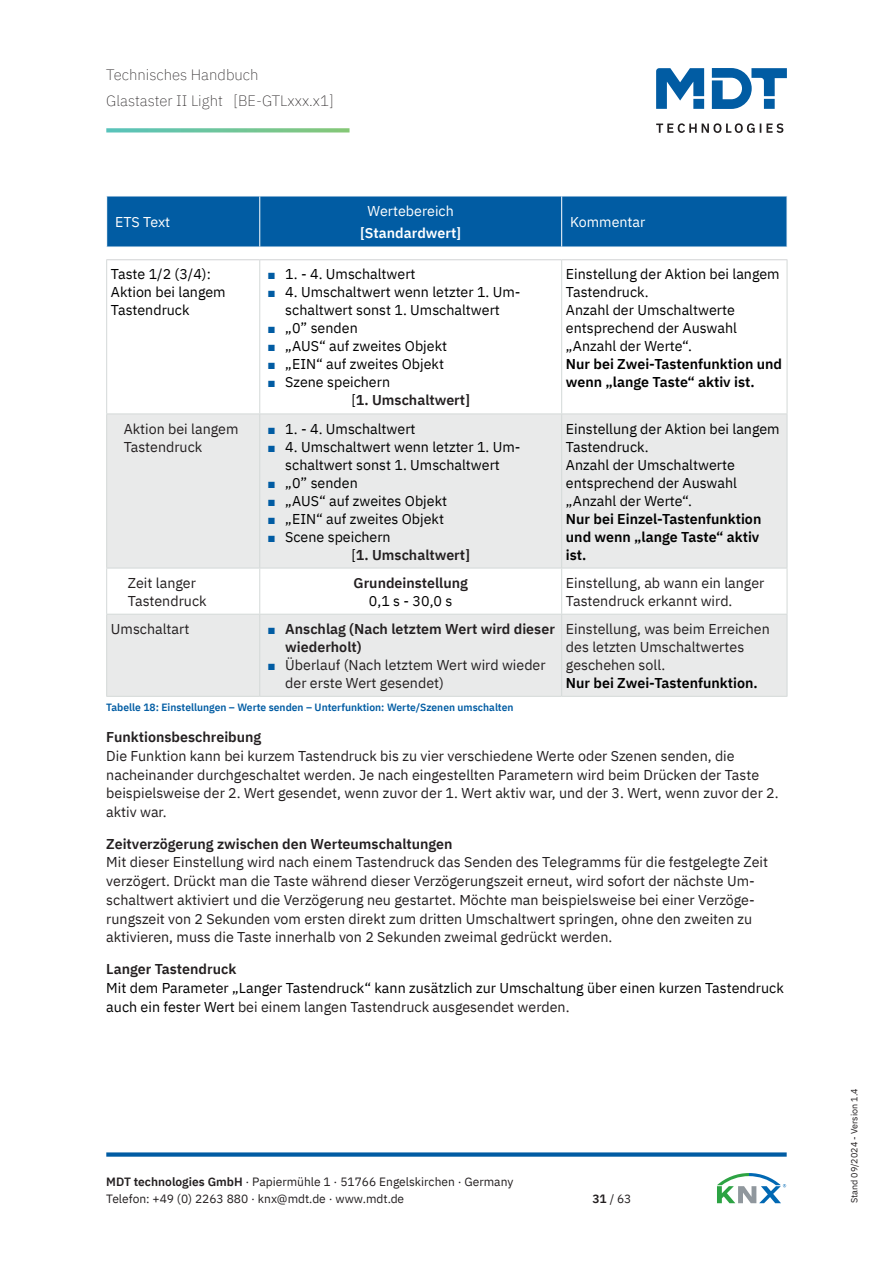
<style>
.page{position:relative;width:893px;height:1263px;background:#fff}
.page>*{position:absolute;margin:0;border:0;box-sizing:border-box;transform-origin:0 0}
.t1{font:200 15px/26.5px "IBM Plex Sans";color:#231f20}
.Text_1Punkt{font:14.25px/18.8px "IBM Plex Sans";color:#231f20}
.Text_1Punkt-2{font:14.25px/18px "IBM Plex Sans";color:#000;text-align:center}
.Text_linksbündig{font:14.25px/18px "IBM Plex Sans";color:#000}
.Text_linksbündig-2{font:14.25px/18px "IBM Plex Sans";color:#231f20}
.Text_zentriert{font:600 14.25px/18px "IBM Plex Sans";color:#231f20;text-align:center}
.Titel_zentriert{font:600 14.25px/21.3px "IBM Plex Sans";color:#fff;text-align:center}
.Text_linksbündig_-_Einzug_3mm{font:14.25px/18.8px "IBM Plex Sans";color:#231f20}
.Titel{font:14.25px "IBM Plex Sans";color:#fff}
.t2{font:12px/17.9px "IBM Plex Sans";color:#231f20}
.t3{font:600 10.5px "IBM Plex Sans";color:#015ca3}
.t4{font:9px "IBM Plex Sans";color:#231f20}
.s1{font-weight:400}
.s2{color:#015ca3}
.s3{font-weight:600}
.s4{font-weight:400;color:#000}
.s5{font-weight:600;color:#000}
.s6{font-weight:600;color:#231f20}
.s7{color:#231f20}
</style>
<div class="page">
<svg style="left:656px;top:68px;width:131px;height:41px"></svg>
<svg style="left:656px;top:123px;width:127px;height:10px"></svg>
<svg style="left:717px;top:1173px;width:69px;height:30px"></svg>
<div style="left:106px;top:1152px;width:681px;height:5px;background:#015ca3"></div>
<svg style="left:106px;top:128px;width:244px;height:4px"></svg>
<svg style="left:107px;top:414px;width:680px;height:282px;fill:#e9eaea"></svg>
<hr style="left:106px;top:260px;width:1px;height:153px;background:#d4d9d8">
<hr style="left:259px;top:260px;width:1px;height:153px;background:#d4d9d8">
<hr style="left:561px;top:260px;width:1px;height:153px;background:#d4d9d8">
<hr style="left:787px;top:260px;width:1px;height:153px;background:#d4d9d8">
<hr style="left:106px;top:413px;width:154px;height:1px;background:#d4d9d8">
<hr style="left:106px;top:414px;width:1px;height:154px;background:#d4d9d8">
<hr style="left:260px;top:413px;width:302px;height:1px;background:#d4d9d8">
<hr style="left:259px;top:414px;width:1px;height:154px;background:#d4d9d8">
<hr style="left:562px;top:413px;width:225px;height:1px;background:#d4d9d8">
<hr style="left:561px;top:414px;width:1px;height:154px;background:#d4d9d8">
<hr style="left:787px;top:414px;width:1px;height:154px;background:#d4d9d8">
<hr style="left:106px;top:568px;width:154px;height:1px;background:#d4d9d8">
<hr style="left:106px;top:568px;width:1px;height:46px;background:#d4d9d8">
<hr style="left:260px;top:568px;width:302px;height:1px;background:#d4d9d8">
<hr style="left:259px;top:568px;width:1px;height:46px;background:#d4d9d8">
<hr style="left:562px;top:568px;width:225px;height:1px;background:#d4d9d8">
<hr style="left:561px;top:568px;width:1px;height:46px;background:#d4d9d8">
<hr style="left:787px;top:568px;width:1px;height:46px;background:#d4d9d8">
<hr style="left:106px;top:614px;width:154px;height:1px;background:#d4d9d8">
<hr style="left:106px;top:614px;width:1px;height:82px;background:#d4d9d8">
<hr style="left:260px;top:614px;width:302px;height:1px;background:#d4d9d8">
<hr style="left:259px;top:614px;width:1px;height:82px;background:#d4d9d8">
<hr style="left:562px;top:614px;width:225px;height:1px;background:#d4d9d8">
<hr style="left:561px;top:614px;width:1px;height:82px;background:#d4d9d8">
<hr style="left:787px;top:614px;width:1px;height:82px;background:#d4d9d8">
<hr style="left:106px;top:696px;width:154px;height:1px;background:#d4d9d8">
<hr style="left:260px;top:696px;width:302px;height:1px;background:#d4d9d8">
<hr style="left:562px;top:696px;width:225px;height:1px;background:#d4d9d8">
<div style="left:107px;top:197px;width:680px;height:50px;background:#015ca3"></div>
<hr style="left:106px;top:259px;width:154px;height:1px;background:#d1d2d4">
<hr style="left:260px;top:259px;width:302px;height:1px;background:#d1d2d4">
<hr style="left:562px;top:259px;width:225px;height:1px;background:#d1d2d4">
<hr style="left:259px;top:196px;width:1px;height:51px;background:#fff">
<hr style="left:561px;top:196px;width:1px;height:51px;background:#fff">
<p class="t1" style="left:106px;top:60px;width:229px">Technisches Handbuch<br>Glastaster II Light [BE-GTLxxx.x1]</p>
<p class="Titel" style="left:115px;top:211px;width:57px">ETS Text</p>
<p class="Titel_zentriert" style="left:360px;top:199px;width:102px"><span class="s1">Wertebereich </span>[Standardwert]</p>
<p class="Titel" style="left:570px;top:211px;width:77px">Kommentar</p>
<p class="Text_linksbündig" style="left:111px;top:264px;width:116px">Taste 1/2 (3/4):<br>Aktion bei langem<br>Tastendruck</p>
<p class="Text_1Punkt-2" style="left:268px;top:264px;width:149px"><span class="s2">■</span> 1. - 4. Umschaltwert</p>
<p class="Text_linksbündig" style="left:566px;top:264px;width:218px">Einstellung der Aktion bei langem<br>Tastendruck.<br>Anzahl der Umschaltwerte entsprechend der Auswahl „Anzahl der Werte“.<br><span class="s3">Nur bei Zwei-Tastenfunktion und wenn „lange Taste“ aktiv ist.</span></p>
<p class="Text_1Punkt-2" style="left:268px;top:282px;width:254px"><span class="s2">■</span> 4. Umschaltwert wenn letzter 1. Um&shy;schaltwert sonst 1. Umschaltwert</p>
<p class="Text_1Punkt-2" style="left:268px;top:318px;width:91px"><span class="s2">■</span> „0” senden</p>
<p class="Text_1Punkt-2" style="left:268px;top:336px;width:180px"><span class="s2">■</span> „AUS“ auf zweites Objekt</p>
<p class="Text_1Punkt-2" style="left:268px;top:354px;width:177px"><span class="s2">■</span> „EIN“ auf zweites Objekt</p>
<p class="Text_1Punkt-2" style="left:268px;top:372px;width:123px"><span class="s2">■</span> Szene speichern</p>
<p class="Text_zentriert" style="left:351px;top:390px;width:120px"><span class="s4">[</span>1. Umschaltwert]</p>
<p class="Text_linksbündig_-_Einzug_3mm" style="left:124px;top:418px;width:116px">Aktion bei langem<br>Tastendruck</p>
<p class="Text_1Punkt-2" style="left:268px;top:418px;width:149px"><span class="s2">■</span> 1. - 4. Umschaltwert</p>
<p class="Text_1Punkt-2" style="left:268px;top:436px;width:254px"><span class="s2">■</span> 4. Umschaltwert wenn letzter 1. Um&shy;schaltwert sonst 1. Umschaltwert</p>
<p class="Text_1Punkt-2" style="left:268px;top:472px;width:91px"><span class="s2">■</span> „0” senden</p>
<p class="Text_1Punkt-2" style="left:268px;top:490px;width:180px"><span class="s2">■</span> „AUS“ auf zweites Objekt</p>
<p class="Text_1Punkt-2" style="left:268px;top:508px;width:177px"><span class="s2">■</span> „EIN“ auf zweites Objekt</p>
<p class="Text_1Punkt-2" style="left:268px;top:526px;width:124px"><span class="s2">■</span> Scene speichern</p>
<p class="Text_zentriert" style="left:351px;top:544px;width:120px"><span class="s4">[</span>1. Umschaltwert]</p>
<p class="Text_linksbündig" style="left:566px;top:418px;width:215px">Einstellung der Aktion bei langem<br>Tastendruck.<br>Anzahl der Umschaltwerte entsprechend der Auswahl „Anzahl der Werte“.<br><span class="s3">Nur bei Einzel-Tastenfunktion und wenn „lange Taste“ aktiv ist.</span></p>
<p class="Text_linksbündig-2" style="left:128px;top:572px;width:80px">Zeit langer<br>Tastendruck</p>
<p class="Text_zentriert" style="left:354px;top:572px;width:116px">Grundeinstellung<br><span class="s4">0,1 s - 30,0 s</span></p>
<p class="Text_linksbündig-2" style="left:566px;top:572px;width:200px">Einstellung, ab wann ein langer<br>Tastendruck erkannt wird.</p>
<p class="Text_linksbündig-2" style="left:111px;top:619px;width:80px">Umschaltart</p>
<p class="Text_zentriert" style="left:285px;top:618px;width:271px;text-align:left;text-indent:-17px"><span class="s2">■</span> Anschlag (Nach letztem Wert wird dieser wiederholt)</p>
<p class="Text_1Punkt" style="left:285px;top:655px;width:262px;line-height:18px;text-indent:-17px"><span class="s2">■</span> Überlauf (Nach letztem Wert wird wieder der erste Wert gesendet)</p>
<p class="Text_linksbündig-2" style="left:566px;top:619px;width:205px">Einstellung, was beim Erreichen des letzten Umschaltwertes geschehen soll.<br><span class="s5">Nur bei Zwei-Tastenfunktion.</span></p>
<p class="t3" style="left:106px;top:699px;width:409px">Tabelle 18: Einstellungen – Werte senden – Unterfunktion: Werte/Szenen umschalten</p>
<p class="Text_1Punkt" style="left:106px;top:727px;width:674px"><span class="s3">Funktionsbeschreibung<br></span>Die Funktion kann bei kurzem Tastendruck bis zu vier verschiedene Werte oder Szenen senden, die nacheinander durchgeschaltet werden. Je nach eingestellten Parametern wird beim Drücken der Taste beispielsweise der 2. Wert gesendet, wenn zuvor der 1. Wert aktiv war, und der 3. Wert, wenn zuvor der 2. aktiv war.</p>
<p class="Text_1Punkt" style="left:106px;top:833px;width:663px"><span class="s3">Zeitverzögerung zwischen den Werteumschaltungen<br></span>Mit dieser Einstellung wird nach einem Tastendruck das Senden des Telegramms für die festgelegte Zeit verzögert. Drückt man die Taste während dieser Verzögerungszeit erneut, wird sofort der nächste Um&shy;schaltwert aktiviert und die Verzögerung neu gestartet. Möchte man beispielsweise bei einer Verzöge&shy;rungszeit von 2 Sekunden vom ersten direkt zum dritten Umschaltwert springen, ohne den zweiten zu aktivieren, muss die Taste innerhalb von 2 Sekunden zweimal gedrückt werden.</p>
<p class="Text_1Punkt-2" style="left:106px;top:958px;width:679px;line-height:18.8px;text-align:left"><span class="s6">Langer Tastendruck<br></span>Mit dem Parameter „Langer Tastendruck“ kann zusätzlich zur Umschaltung über einen kurzen Tastendruck auch ein fester Wert <span class="s7">bei einem langen Tastendruck ausgesendet werden.</span></p>
<p class="t2" style="left:106px;top:1171px;width:409px"><span class="s3">MDT technologies GmbH</span> · Papiermühle 1 · 51766 Engelskirchen · Germany<br>Telefon: +49 (0) 2263 880 · knx@mdt.de · www.mdt.de</p>
<p class="t2" style="left:592px;top:1189px;width:41px"><span class="s3">31</span> / 63</p>
<p class="t4" style="left:847px;top:1203px;width:116px;rotate:-90deg">Stand 09/2024 - Version 1.4</p>
</div>
